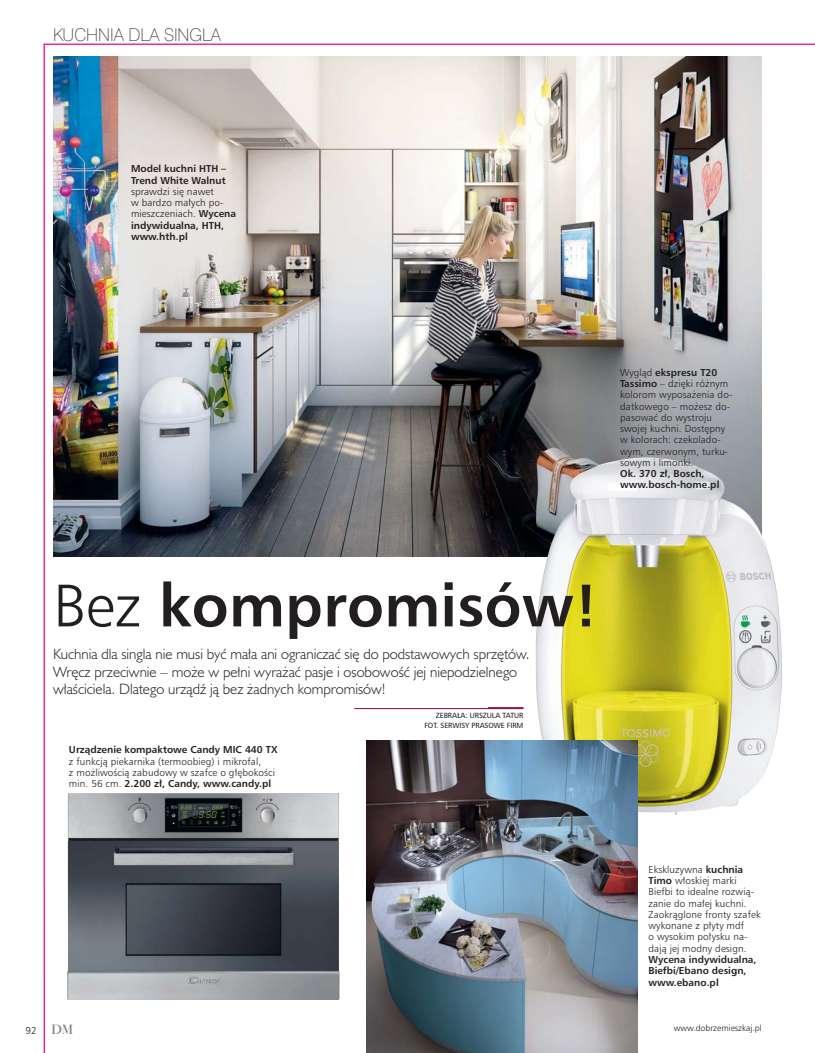
<style>
.page{position:relative;width:815px;height:1053px;background:#fff}
.page>*{position:absolute;margin:0;border:0;box-sizing:border-box;transform-origin:0 0}
.t1{font:700 60px "Humnst 777 EU";color:#231f20}
.t2{font:17.5px "Swis 721 Th EU";color:#231f20}
.t3{font:15px/17.5px "Humanst 521 Lt EU";color:#231f20}
.t4{font:10px/11.2px "Humnst 777 Lt EU";letter-spacing:.01em;color:#231f20}
.t5{font:700 10px/11.2px "Humnst 777 EU";color:#231f20}
.t6{font:8.75px "Humnst 777 Lt EU";letter-spacing:-.005em;color:#231f20}
.t7{font:7.5px/10px "Humnst 777 EU";letter-spacing:-.01em;color:#231f20;text-align:right}
.s1{font-family:"Humnst 777 EU";font-weight:700}
.s2{font-family:"Humnst 777 Lt EU";font-weight:400}
.s3{font-family:"Bauer Bodni Titl EU";font-size:12.5px;color:#808285}
</style>
<div class="page">
<hr style="left:44px;top:44px;width:770px;height:1px;background:#ec008c">
<hr style="left:44px;top:44px;width:1px;height:1008px;background:#ec008c">
<img style="left:53px;top:57px;width:709px;height:499px">
<img style="left:536px;top:457px;width:246px;height:357px">
<img style="left:366px;top:740px;width:272px;height:312px">
<hr style="left:488px;top:707px;width:35px;height:1px;background:#8c0051">
<hr style="left:354px;top:708px;width:169px;height:1px;background:#8c0051">
<img style="left:67px;top:793px;width:272px;height:206px">
<h2 class="t2" style="left:53px;top:24px;width:169px">KUCHNIA DLA SINGLA</h2>
<p class="t5" style="left:131px;top:163px;width:97px">Model kuchni HTH –<br>Trend White Walnut</p>
<p class="t4" style="left:131px;top:185px;width:107px">sprawdzi się nawet<br>w bardzo małych po&shy;mieszczeniach. <span class="s1">Wycena</span></p>
<p class="t5" style="left:131px;top:219px;width:95px">indywidualna, HTH, www.hth.pl</p>
<p class="t5" style="left:620px;top:366px;width:99px"><span class="s2">Wygląd</span> ekspresu T20</p>
<p class="t4" style="left:620px;top:377px;width:114px"><span class="s1">Tassimo</span> – dzięki różnym kolorom wyposażenia do&shy;datkowego – możesz do&shy;pasować do wystroju swojej kuchni. Dostępny w kolorach: czekolado&shy;wym, czerwonym, turku&shy;sowym i limonki.</p>
<p class="t5" style="left:620px;top:467px;width:101px">Ok. 370 zł, Bosch, www.bosch -home.pl</p>
<h1 class="t1" style="left:53px;top:567px;width:547px"><span class="s2">Bez</span> kompromisów!</h1>
<h3 class="t3" style="left:53px;top:645px;width:478px">Kuchnia dla singla nie musi być mała ani ograniczać się do podstawowych sprzętów.<br>Wręcz przeciwnie – może w pełni wyrażać pasje i osobowość jej niepodzielnego właściciela. Dlatego urządź ją bez żadnych kompromisów!</h3>
<p class="t7" style="left:424px;top:710px;width:100px">ZEBRAŁA: URSZULA TATUR<br>FOT. SERWISY PRASOWE FIRM</p>
<p class="t5" style="left:69px;top:744px;width:210px">Urządzenie kompaktowe Candy MIC 440 TX</p>
<p class="t4" style="left:69px;top:755px;width:207px">z funkcją piekarnika (termoobieg) i mikrofal,<br>z możliwością zabudowy w szafce o głębokości</p>
<p class="t5" style="left:69px;top:777px;width:204px"><span class="s2">min. 56 cm.</span> 2.200 zł, Candy, www.candy.pl</p>
<p class="t4" style="left:26px;top:1024px;width:49px">92 <span class="s3">DM</span></p>
<p class="t4" style="left:648px;top:863px;width:114px">Ekskluzywna <span class="s1">kuchnia<br>Timo</span> włoskiej marki<br>Biefbi to idealne rozwią&shy;zanie do małej kuchni.<br>Zaokrąglone fronty szafek wykonane z płyty mdf<br>o wysokim połysku na&shy;dają jej modny design.</p>
<p class="t5" style="left:648px;top:953px;width:110px">Wycena indywidualna,<br>Biefbi/Ebano design, www.ebano.pl</p>
<p class="t6" style="left:674px;top:1022px;width:89px">www.dobrzemieszkaj.pl</p>
</div>
